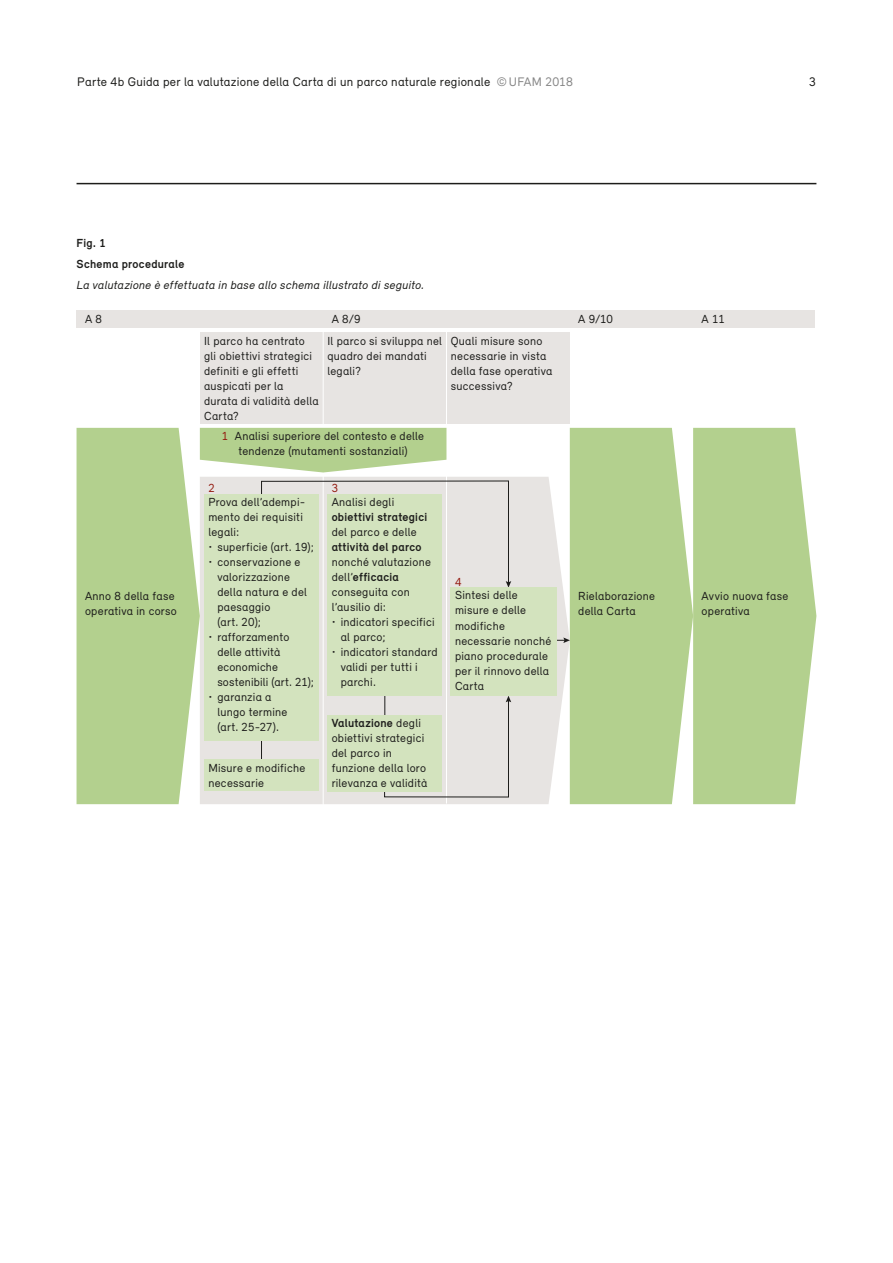
<style>
.page{position:relative;width:893px;height:1263px;background:#fff}
.page>*{position:absolute;margin:0;border:0;box-sizing:border-box;transform-origin:0 0}
.t1{font:12.75px "Relevant";letter-spacing:.02em;color:#1d1d1b}
.t2{font:12px/15px "Relevant";letter-spacing:.02em;color:#1d1d1b}
.P_08_Legende_Text{font:italic 12px "Relevant";letter-spacing:.015em;color:#1d1d1b}
.P_08_Legende_Titel{font:700 12px "Relevant";letter-spacing:.025em;color:#1d1d1b}
.t3{font:12px "Relevant";color:#941a10}
.s1{color:#878787}
.s2{color:#941a10}
.s3{font-weight:700}
</style>
<div class="page">
<hr style="left:77px;top:183px;width:739px;height:1px;background:#1d1d1b">
<div style="left:76px;top:310px;width:739px;height:17px;background:#e7e4e2"></div>
<div style="left:200px;top:332px;width:370px;height:92px;background:#e7e4e2"></div>
<svg style="left:200px;top:477px;width:370px;height:327px;background:#e9e7e5"></svg>
<svg style="left:77px;top:428px;width:123px;height:376px;background:#b9d497"></svg>
<svg style="left:570px;top:428px;width:123px;height:376px;background:#b9d497"></svg>
<svg style="left:693px;top:428px;width:123px;height:376px;background:#b9d397"></svg>
<hr style="left:323px;top:329px;width:1px;height:477px;background:#fff">
<hr style="left:446px;top:329px;width:1px;height:474px;background:#fff">
<hr style="left:261px;top:735px;width:1px;height:30px;background:#1d1d1b">
<svg style="left:557px;top:637px;width:13px;height:6px"></svg>
<div style="left:204px;top:759px;width:115px;height:32px;background:#d3e3be"></div>
<div style="left:327px;top:494px;width:115px;height:202px;background:#d3e3be"></div>
<svg style="left:200px;top:428px;width:246px;height:44px;background:#bdd69d"></svg>
<svg style="left:261px;top:480px;width:250px;height:108px"></svg>
<div style="left:384px;top:696px;width:127px;height:102px;background:#e7e4e2"></div>
<div style="left:451px;top:587px;width:106px;height:109px;background:#d3e3be"></div>
<div style="left:204px;top:494px;width:115px;height:246px;background:#d3e3be"></div>
<div style="left:327px;top:715px;width:115px;height:76px;background:#d3e3be"></div>
<p class="t1" style="left:77px;top:74px;width:497px">Parte 4b Guida per la valutazione della Carta di un parco naturale regionale <span class="s1">©UFAM 2018</span></p>
<p class="t1" style="left:809px;top:74px;width:8px">3</p>
<p class="P_08_Legende_Titel" style="left:77px;top:235px;width:31px">Fig. 1</p>
<p class="P_08_Legende_Titel" style="left:77px;top:257px;width:109px">Schema procedurale</p>
<p class="P_08_Legende_Text" style="left:77px;top:278px;width:349px">La valutazione è effettuata in base allo schema illustrato di seguito.</p>
<p class="t2" style="left:85px;top:311px;width:18px">A 8</p>
<p class="t2" style="left:332px;top:311px;width:30px">A 8/9</p>
<p class="t2" style="left:578px;top:311px;width:36px">A 9/10</p>
<p class="t2" style="left:702px;top:311px;width:25px">A 11</p>
<p class="t2" style="left:451px;top:333px;width:103px">Quali misure sono necessarie in vista della fase operativa successiva?</p>
<p class="t2" style="left:204px;top:333px;width:116px">Il parco ha centrato gli obiettivi strategici definiti e gli effetti auspicati per la durata di validità della<br>Carta?</p>
<p class="t2" style="left:327px;top:333px;width:116px">Il parco si sviluppa nel quadro dei mandati legali?</p>
<p class="t2" style="left:222px;top:428px;width:204px;text-align:center"><span class="s2">1</span> Analisi superiore del contesto e delle tendenze (mutamenti sostanziali)</p>
<p class="t3" style="left:208px;top:481px;width:8px">2</p>
<p class="t3" style="left:332px;top:481px;width:8px">3</p>
<p class="t2" style="left:332px;top:494px;width:101px">Analisi degli <span class="s3">obiettivi strategici </span>del parco e delle <span class="s3">attività del parco </span>nonché valutazione dell’<span class="s3">efficacia </span>conseguita con l’ausilio di:</p>
<p class="t2" style="left:341px;top:614px;width:95px;text-indent:-9px">• indicatori specifici al parco;</p>
<p class="t2" style="left:341px;top:644px;width:99px;text-indent:-9px">• indicatori standard validi per tutti i parchi.</p>
<p class="t2" style="left:208px;top:494px;width:98px">Prova dell’adempi&shy;mento dei requisiti legali:</p>
<p class="t2" style="left:208px;top:539px;width:107px">• superficie (art. 19);</p>
<p class="t2" style="left:217px;top:554px;width:91px;text-indent:-9px">• conservazione e valorizzazione della natura e del paesaggio<br>(art. 20);</p>
<p class="t2" style="left:217px;top:629px;width:98px;text-indent:-9px">• rafforzamento delle attività economiche sostenibili (art. 21);</p>
<p class="t2" style="left:217px;top:689px;width:72px;text-indent:-9px">• garanzia a lungo termine (art. 25-27).</p>
<p class="t3" style="left:455px;top:574px;width:8px">4</p>
<p class="t2" style="left:455px;top:588px;width:98px">Sintesi delle misure e delle modifiche necessarie nonché piano procedurale per il rinnovo della<br>Carta</p>
<p class="t2" style="left:85px;top:589px;width:93px">Anno 8 della fase operativa in corso</p>
<p class="t2" style="left:578px;top:589px;width:78px">Rielaborazione della Carta</p>
<p class="t2" style="left:702px;top:589px;width:88px">Avvio nuova fase operativa</p>
<p class="t2" style="left:332px;top:715px;width:97px"><span class="s3">Valutazione</span> degli obiettivi strategici del parco in funzione della loro rilevanza e validità</p>
<p class="t2" style="left:208px;top:760px;width:99px">Misure e modifiche necessarie</p>
</div>
